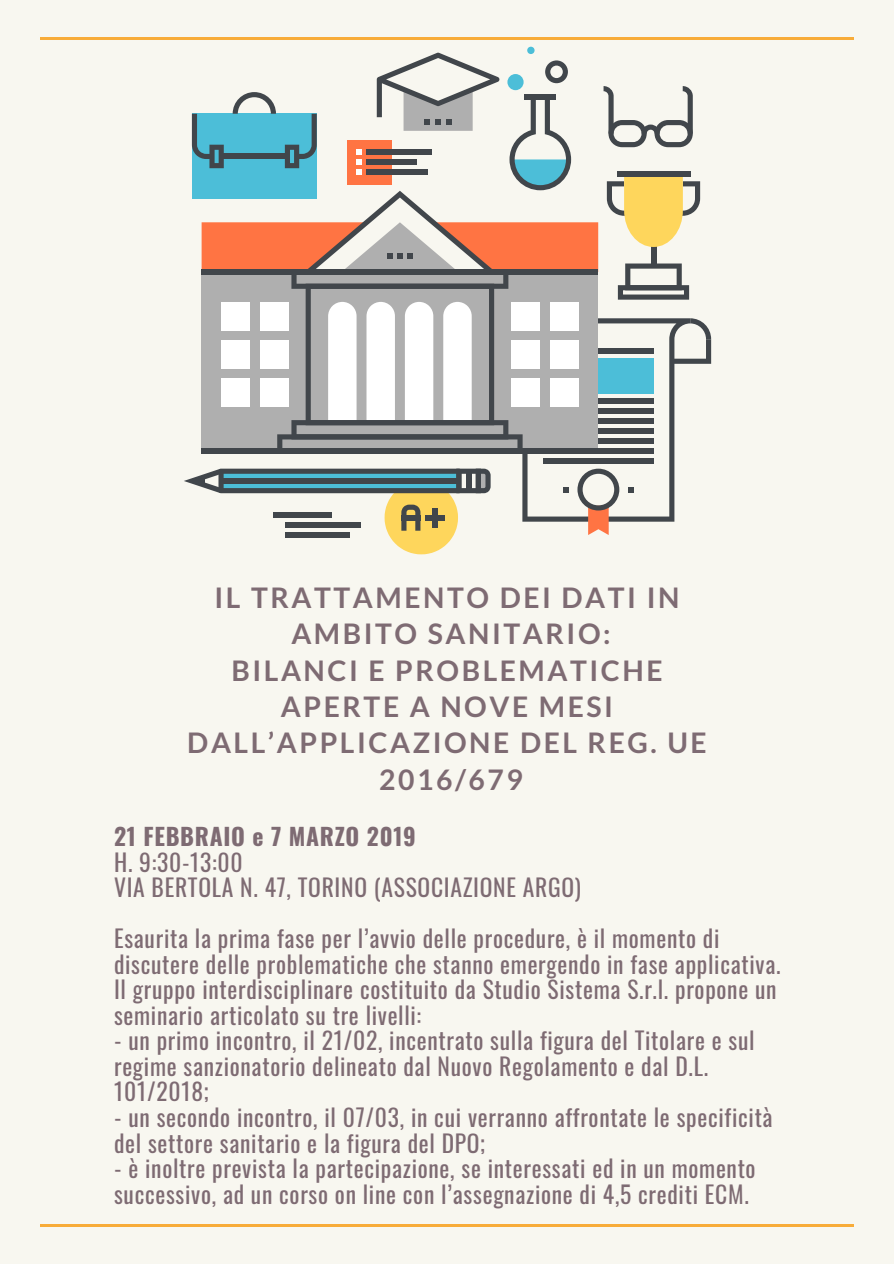
<style>
.page{position:relative;width:894px;height:1264px;background:#fff}
.page>*{position:absolute;margin:0;border:0;box-sizing:border-box;transform-origin:0 0}
.t1{font:700 28.35px/36.3px "Lato";letter-spacing:.09em;color:#7e6b73;text-align:center}
.t2{font:23.55px/25.5px "Oswald";letter-spacing:.03em;color:#7e6b73}
.t3{font:700 23.55px "Oswald";letter-spacing:.03em;color:#7e6b73}
</style>
<div class="page">
<div style="left:0;top:0;width:893px;height:1263px;background:#f8f7f0"></div>
<svg style="left:184px;top:47px;width:527px;height:507px"></svg>
<hr style="left:40px;top:37px;width:813px;height:2px;background:#f8ac39">
<hr style="left:40px;top:1224px;width:813px;height:2px;background:#f8ac39">
<p class="t1" style="left:187px;top:579px;width:520px">IL TRATTAMENTO DEI DATI IN<br>AMBITO SANITARIO:<br>BILANCI E PROBLEMATICHE<br>APERTE A NOVE MESI<br>DALL’APPLICAZIONE DEL REG. UE<br>2016/679</p>
<p class="t3" style="left:114px;top:818px;width:303px">21 FEBBRAIO e 7 MARZO 2019</p>
<p class="t2" style="left:114px;top:848px;width:468px">H. 9:30-13:00<br>VIA BERTOLA N. 47, TORINO (ASSOCIAZIONE ARGO)</p>
<p class="t2" style="left:114px;top:924px;width:667px">Esaurita la prima fase per l’avvio delle procedure, è il momento di discutere delle problematiche che stanno emergendo in fase applicativa.<br>Il gruppo interdisciplinare costituito da Studio Sistema S.r.l. propone un seminario articolato su tre livelli:</p>
<p class="t2" style="left:114px;top:1026px;width:641px">- un primo incontro, il 21/02, incentrato sulla figura del Titolare e sul regime sanzionatorio delineato dal Nuovo Regolamento e dal D.L.<br>101/2018;</p>
<p class="t2" style="left:114px;top:1103px;width:660px">- un secondo incontro, il 07/03, in cui verranno affrontate le specificità del settore sanitario e la figura del DPO;</p>
<p class="t2" style="left:114px;top:1154px;width:643px">- è inoltre prevista la partecipazione, se interessati ed in un momento successivo, ad un corso on line con l’assegnazione di 4,5 crediti ECM.</p>
</div>
